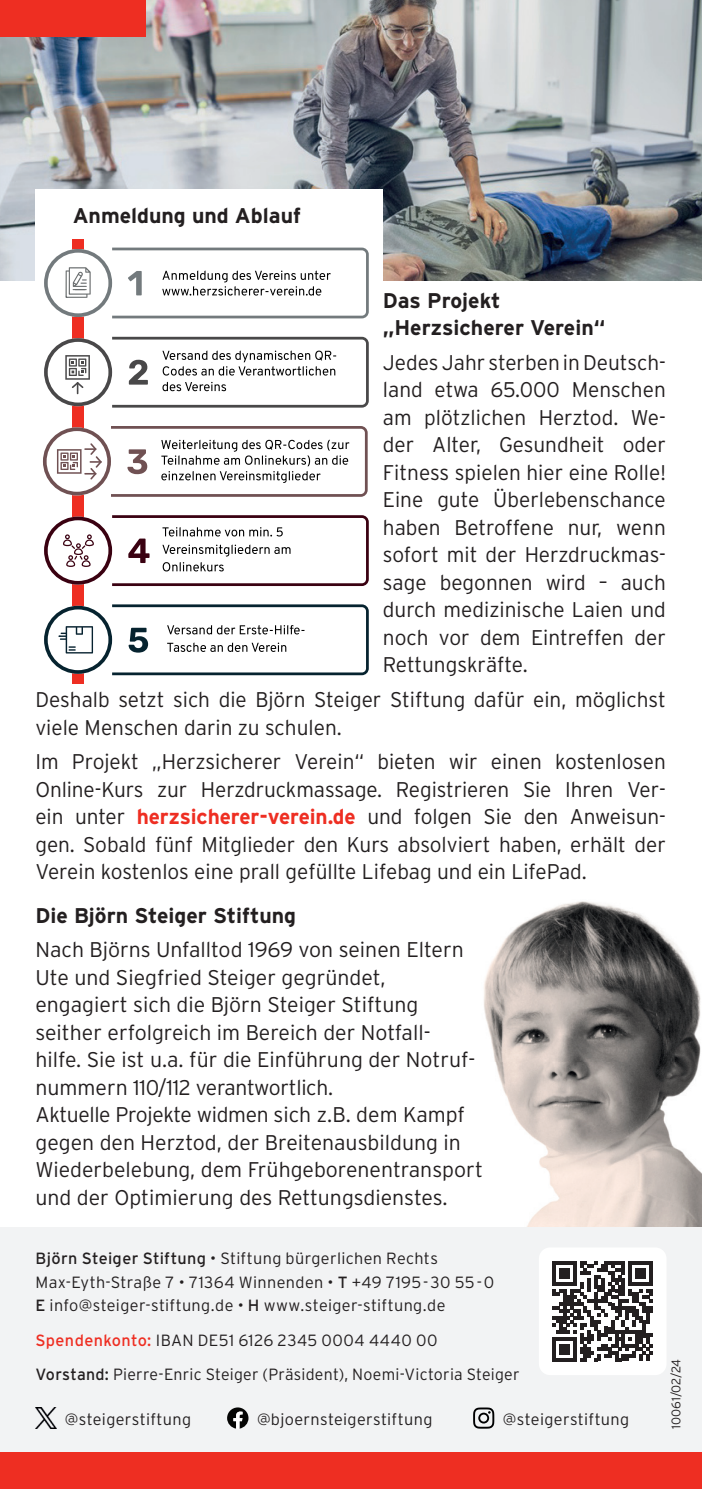
<style>
.page{position:relative;width:702px;height:1489px;background:#fff}
.page>*{position:absolute;margin:0;border:0;box-sizing:border-box;transform-origin:0 0}
.t1{font:300 21.25px/27.5px "Interstate";color:#231f20}
.t2{font:700 21.25px/27.5px "Interstate";color:#231f20}
.t3{font:300 16.25px/23.8px "Interstate";letter-spacing:.02em;color:#231f20}
.t4{font:300 12.5px "Interstate";letter-spacing:-.01em;color:#231f20}
.s1{font-weight:700;color:#ee2e22}
.s2{font-weight:400}
.s3{font-weight:400;color:#ee2e22}
</style>
<div class="page">
<img style="left:0;top:0;width:702px;height:280px">
<img style="left:484px;top:901px;width:218px;height:325px">
<div style="left:0;top:1226px;width:702px;height:262px;background:#f2f3f4"></div>
<svg style="left:473px;top:1407px;width:21px;height:21px"></svg>
<svg style="left:227px;top:1407px;width:21px;height:21px"></svg>
<img style="left:35px;top:1407px;width:21px;height:21px">
<div style="left:539px;top:1247px;width:127px;height:127px;background:#fff;border-radius:11px"></div>
<svg style="left:552px;top:1261px;width:100px;height:100px"></svg>
<div style="left:0;top:1451px;width:702px;height:37px;background:#ee2e22"></div>
<div style="left:0;top:0;width:146px;height:37px;background:#ee2e22"></div>
<div style="left:35px;top:189px;width:347px;height:376px;background:#fff"></div>
<svg style="left:112px;top:675px;width:252px;height:1px"></svg>
<div style="left:72px;top:239px;width:12px;height:445px;background:#ee2e22"></div>
<svg style="left:44px;top:247px;width:325px;height:71px"></svg>
<svg style="left:44px;top:337px;width:325px;height:70px"></svg>
<svg style="left:43px;top:426px;width:324px;height:71px"></svg>
<svg style="left:44px;top:515px;width:325px;height:71px"></svg>
<svg style="left:44px;top:604px;width:325px;height:71px"></svg>
<p class="t2" style="left:73px;top:202px;width:230px">Anmeldung und Ablauf</p>
<p class="t2" style="left:383px;top:286px;width:224px">Das Projekt „Herzsicherer Verein“</p>
<p class="t1" style="left:383px;top:348px;width:284px;text-align:justify">Jedes Jahr sterben in Deutsch&shy;land etwa 65.000 Menschen am plötzlichen Herztod. We&shy;der Alter, Gesundheit oder Fitness spielen hier eine Rolle!<br>Eine gute Überlebenschance haben Betroffene nur, wenn sofort mit der Herzdruckmas&shy;sage begonnen wird — auch durch medizinische Laien und noch vor dem Eintreffen der Rettungskräfte.</p>
<p class="t1" style="left:35px;top:685px;width:632px">Deshalb setzt sich die Björn Steiger Stiftung dafür ein, möglichst viele Menschen darin zu schulen.</p>
<p class="t1" style="left:35px;top:747px;width:632px;text-align:justify">Im Projekt „Herzsicherer Verein“ bieten wir einen kostenlosen Online-Kurs zur Herzdruckmassage. Registrieren Sie Ihren Ver&shy;ein unter <span class="s1">herzsicherer-verein.de</span> und folgen Sie den Anweisun&shy;gen. Sobald fünf Mitglieder den Kurs absolviert haben, erhält der Verein kostenlos eine prall gefüllte Lifebag und ein LifePad.</p>
<p class="t2" style="left:35px;top:901px;width:262px">Die Björn Steiger Stiftung</p>
<p class="t1" style="left:35px;top:935px;width:449px">Nach Björns Unfalltod 1969 von seinen Eltern Ute und Siegfried Steiger gegründet, engagiert sich die Björn Steiger Stiftung seither erfolgreich im Bereich der Notfall-<br>hilfe. Sie ist u.a. für die Einführung der Notruf&shy;nummern 110/112 verantwortlich.<br>Aktuelle Projekte widmen sich z.B. dem Kampf gegen den Herztod, der Breitenausbildung in Wieder belebung, dem Frühgeborenentransport und der Optimierung des Rettungsdienstes.</p>
<p class="t3" style="left:35px;top:1245px;width:460px"><span class="s2">Björn Steiger Stiftung</span> • Stiftung bürgerlichen Rechts<br>Max-Eyth-Straße 7 • 71364 Winnenden • <span class="s2">T</span> +49 7195 - 30 55 - 0<br><span class="s2">E</span> info@steiger-stiftung.de • <span class="s2">H</span> www.steiger-stiftung.de</p>
<p class="t3" style="left:35px;top:1322px;width:485px;line-height:34.5px"><span class="s3">Spendenkonto:</span> IBAN DE51 6126 2345 0004 4440 00<br><span class="s2">Vorstand:</span> Pierre-Enric Steiger (Präsident), Noemi-Victoria Steiger</p>
<p class="t3" style="left:65px;top:1406px;width:128px">@steigerstiftung</p>
<p class="t3" style="left:257px;top:1406px;width:177px">@bjoernsteigerstiftung</p>
<p class="t3" style="left:503px;top:1406px;width:128px">@steigerstiftung</p>
<p class="t4" style="left:669px;top:1428px;width:71px;rotate:-90deg">10061/02/24</p>
</div>
